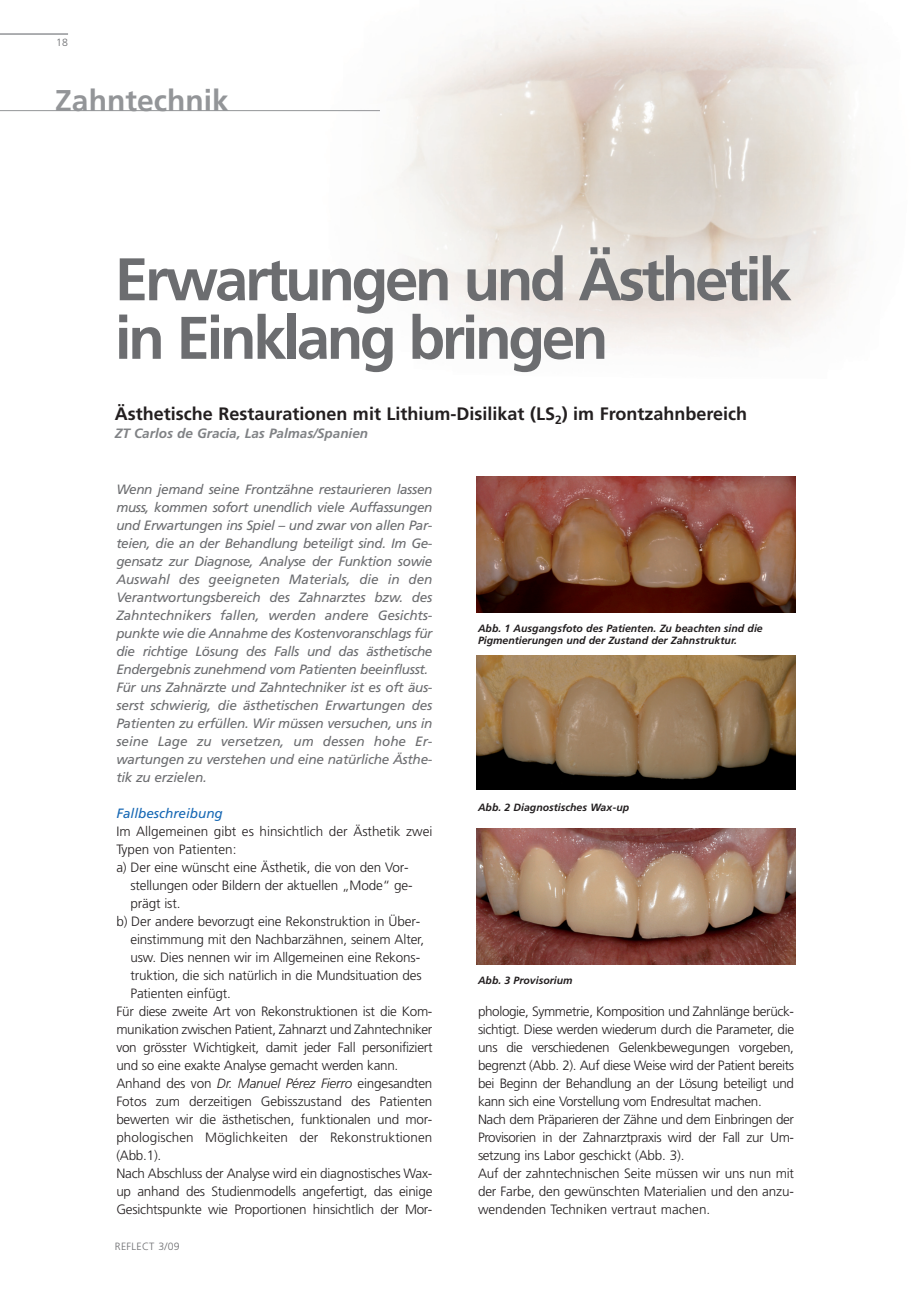
<style>
.page{position:relative;width:919px;height:1289px;background:#fff}
.page>*{position:absolute;margin:0;border:0;box-sizing:border-box;transform-origin:0 0}
.t1{font:700 60px/58.5px "Frutiger";letter-spacing:-.055em;color:#6c6d70}
.t2{font:700 30px "Frutiger";color:#939598}
.t3{font:700 18px "Frutiger";color:#231f20}
.t4{font:300 13.5px/18px "Frutiger";letter-spacing:-.015em;color:#231f20}
.t5{font:italic 13.5px/18px "Frutiger";letter-spacing:-.03em;color:#6c6d70}
.t6{font:300 13.5px "Frutiger";letter-spacing:.005em;color:#231f20}
.t7{font:italic 700 13.5px "Frutiger";color:#808285}
.t8{font:italic 13.5px "Frutiger";color:#1768b4}
.t9{font:italic 700 10.5px/12px "Frutiger";color:#231f20}
.t10{font:300 10.5px "Frutiger";letter-spacing:.03em;color:#6c6d70}
.s1{font-style:italic}
</style>
<div class="page">
<img style="left:281px;top:10px;width:577px;height:340px">
<hr style="left:0;top:33px;width:68px;height:2px;background:#939598">
<hr style="left:0;top:110px;width:380px;height:1px;background:#939598">
<img style="left:476px;top:476px;width:319px;height:136px">
<img style="left:476px;top:655px;width:319px;height:134px">
<img style="left:476px;top:828px;width:319px;height:136px">
<p class="t10" style="left:56px;top:38px;width:13px">18</p>
<p class="t2" style="left:55px;top:88px;width:175px">Zahntechnik</p>
<p class="t1" style="left:115px;top:255px;width:678px">Erwartungen und Ästhetik in Einklang bringen</p>
<p class="t3" style="left:115px;top:406px;width:633px">Ästhetische Restaurationen mit Lithium-Disilikat (LS<sub>2</sub>) im Frontzahnbereich</p>
<p class="t7" style="left:115px;top:427px;width:255px">ZT Carlos de Gracia, Las Palmas/Spanien</p>
<p class="t5" style="left:116px;top:481px;width:317px">Wenn jemand seine Frontzähne restaurieren lassen muss, kommen sofort unendlich viele Auffassungen und Erwartungen ins Spiel – und zwar von allen Par - teien, die an der Behandlung beteiligt sind. Im Ge - gensatz zur Diagnose, Analyse der Funktion sowie Aus wahl des geeigneten Materials, die in den Verantwortungsbereich des Zahnarztes bzw. des Zahn technikers fallen, werden andere Gesichts - punkte wie die Annahme des Kostenvoranschlags für die richtige Lösung des Falls und das ästhetische Endergebnis zunehmend vom Patienten beeinflusst.<br>Für uns Zahnärzte und Zahntechniker ist es oft äus&shy;serst schwierig, die ästhetischen Erwartungen des Patienten zu erfüllen. Wir müssen versuchen, uns in seine Lage zu versetzen, um dessen hohe Er - wartungen zu verstehen und eine natürliche Ästhe&shy;tik zu erzielen.</p>
<p class="t8" style="left:116px;top:807px;width:108px">Fallbeschreibung</p>
<p class="t4" style="left:116px;top:823px;width:317px">Im Allgemeinen gibt es hinsichtlich der Ästhetik zwei</p>
<p class="t4" style="left:116px;top:841px;width:121px">Typen von Patienten:</p>
<p class="t4" style="left:116px;top:859px;width:294px">a) Der eine wünscht eine Ästhetik, die von den Vor -</p>
<p class="t4" style="left:130px;top:877px;width:283px">stellungen oder Bildern der aktuellen „Mode“ ge -</p>
<p class="t4" style="left:130px;top:895px;width:52px">prägt ist.</p>
<p class="t4" style="left:116px;top:913px;width:305px">b) Der andere bevorzugt eine Rekonstruktion in Über-</p>
<p class="t4" style="left:130px;top:931px;width:295px">einstimmung mit den Nachbarzähnen, seinem Alter,</p>
<p class="t4" style="left:130px;top:949px;width:291px">usw. Dies nennen wir im Allgemeinen eine Rekon s -</p>
<p class="t4" style="left:130px;top:967px;width:293px">truktion, die sich natürlich in die Mundsituation des</p>
<p class="t4" style="left:130px;top:985px;width:102px">Patienten einfügt.</p>
<p class="t4" style="left:116px;top:1003px;width:317px">Für diese zweite Art von Rekonstruktionen ist die Kom -</p>
<p class="t4" style="left:116px;top:1021px;width:317px">munikation zwischen Patient, Zahnarzt und Zahn techniker</p>
<p class="t4" style="left:116px;top:1039px;width:317px">von grösster Wichtigkeit, damit jeder Fall personifiziert</p>
<p class="t4" style="left:116px;top:1057px;width:283px">und so eine exakte Analyse gemacht werden kann.</p>
<p class="t4" style="left:116px;top:1075px;width:317px">Anhand des von <span class="s1">Dr. Manuel Pérez Fierro</span> eingesandten</p>
<p class="t4" style="left:116px;top:1093px;width:317px">Fotos zum derzeitigen Gebisszustand des Patienten</p>
<p class="t4" style="left:116px;top:1111px;width:317px">bewerten wir die ästhetischen, funktionalen und mor-</p>
<p class="t6" style="left:116px;top:1131px;width:317px">phologischen Möglichkeiten der Rekonstruktionen</p>
<p class="t4" style="left:116px;top:1147px;width:46px">(Abb.1).</p>
<p class="t4" style="left:116px;top:1165px;width:317px">Nach Abschluss der Analyse wird ein diagnostisches Wax-</p>
<p class="t4" style="left:116px;top:1183px;width:317px">up anhand des Studienmodells angefertigt, das einige</p>
<p class="t4" style="left:116px;top:1201px;width:317px">Gesichtspunkte wie Proportionen hinsichtlich der Mor -</p>
<p class="t10" style="left:115px;top:1242px;width:66px">REFLECT 3/09</p>
<p class="t9" style="left:478px;top:623px;width:286px">Abb. 1 Ausgangsfoto des Patienten. Zu beachten sind die<br>Pigmentierungen und der Zustand der Zahnstruktur.</p>
<p class="t9" style="left:478px;top:802px;width:153px">Abb. 2 Diagnostisches Wax-up</p>
<p class="t9" style="left:478px;top:975px;width:96px">Abb. 3 Provisorium</p>
<p class="t4" style="left:478px;top:1003px;width:317px">phologie, Symmetrie, Komposition und Zahnlänge berück - sichtigt. Diese werden wiederum durch die Para meter, die uns die verschiedenen Gelenkbewegungen vorgeben, begrenzt (Abb. 2). Auf diese Weise wird der Pa tient bereits bei Beginn der Behandlung an der Lösung be teiligt und kann sich eine Vorstellung vom Endresultat machen.<br>Nach dem Präparieren der Zähne und dem Einbringen der Provisorien in der Zahnarztpraxis wird der Fall zur Um - setzung ins Labor geschickt (Abb. 3).<br>Auf der zahntechnischen Seite müssen wir uns nun mit der Farbe, den gewünschten Materialien und den anzu&shy;wendenden Techniken vertraut machen.</p>
</div>
